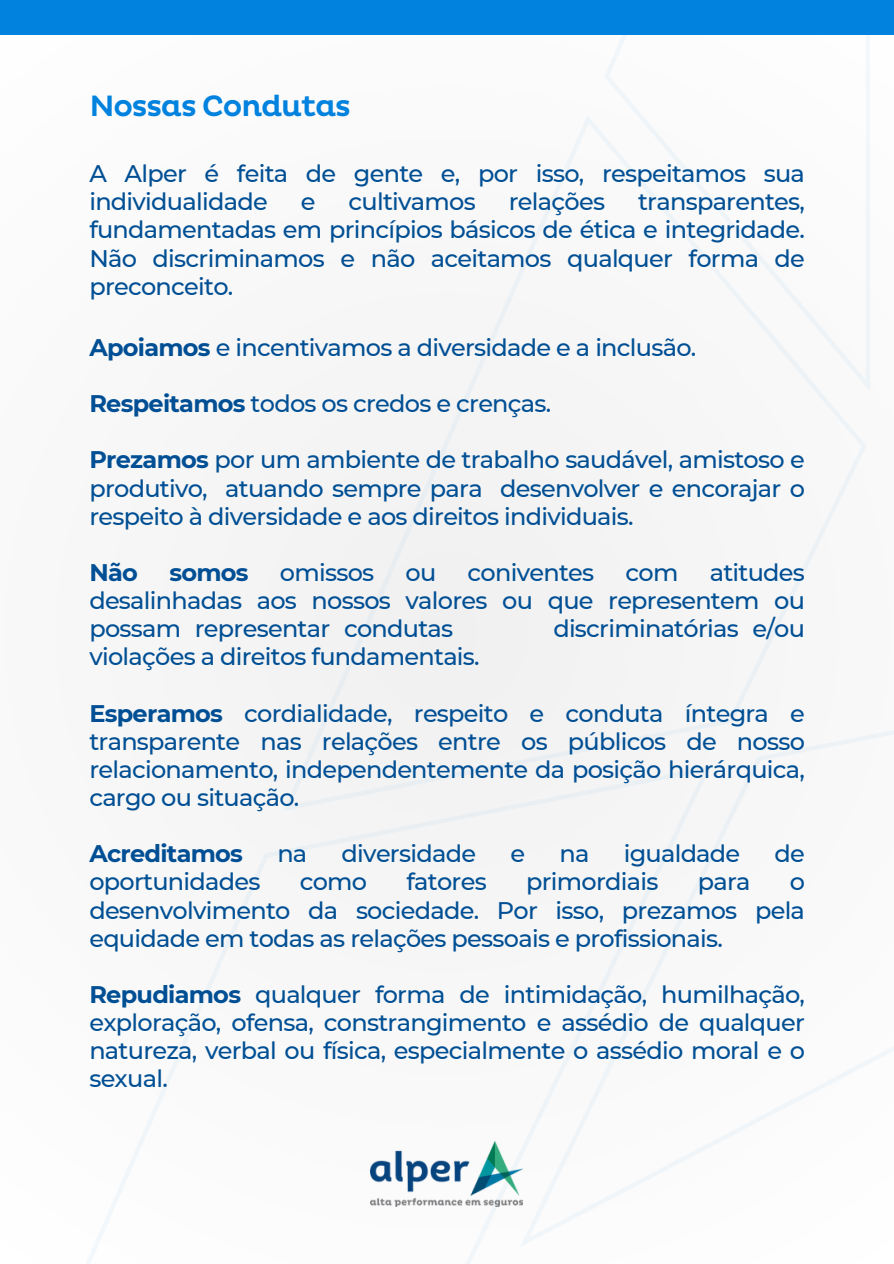
<style>
.page{position:relative;width:894px;height:1264px;background:#fff}
.page>*{position:absolute;margin:0;border:0;box-sizing:border-box;transform-origin:0 0}
.t1{font:500 30px "Pluto";letter-spacing:-.04em;color:#0082de}
.t2{font:500 24px/28.2px "Montserrat";letter-spacing:-.03em;color:#004f94;text-align:justify}
.t3{font:700 24px "Montserrat";letter-spacing:-.03em;color:#004f94}
.s1{font-weight:700}
</style>
<div class="page">
<img style="left:0;top:34px;width:893px;height:1229px">
<img style="left:371px;top:1141px;width:152px;height:65px">
<div style="left:0;top:0;width:893px;height:34px;background:#0082de"></div>
<p class="t1" style="left:89px;top:88px;width:263px">Nossas Condutas</p>
<h1 class="t2" style="left:89px;top:159px;width:717px">A Alper é feita de gente e, por isso, respeitamos sua individualidade</h1>
<h1 class="t2" style="left:301px;top:187px;width:16px">e</h1>
<h1 class="t2" style="left:348px;top:187px;width:129px">cultivamos</h1>
<h1 class="t2" style="left:508px;top:187px;width:98px">relações</h1>
<h1 class="t2" style="left:89px;top:187px;width:717px;text-indent:548px">transparentes, fundamentadas em princípios básicos de ética e integridade.<br>Não discriminamos e não aceitamos qualquer forma de preconceito.</h1>
<p class="t2" style="left:89px;top:333px;width:608px"><span class="s1">Apoiamos</span> e incentivamos a diversidade e a inclusão.</p>
<p class="t2" style="left:89px;top:389px;width:463px"><span class="s1">Respeitamos</span> todos os credos e crenças.</p>
<p class="t2" style="left:89px;top:445px;width:717px"><span class="s1">Prezamos</span> por um ambiente de trabalho saudável, amistoso e produtivo, atuando sempre para desenvolver e encorajar o respeito à diversidade e aos direitos individuais.</p>
<p class="t3" style="left:89px;top:557px;width:50px">Não</p>
<p class="t3" style="left:169px;top:557px;width:81px">somos</p>
<p class="t2" style="left:280px;top:558px;width:96px">omissos</p>
<p class="t2" style="left:405px;top:558px;width:32px">ou</p>
<p class="t2" style="left:467px;top:558px;width:128px">coniventes</p>
<p class="t2" style="left:625px;top:558px;width:54px">com</p>
<p class="t2" style="left:89px;top:558px;width:717px;text-indent:620px">atitudes desalinhadas aos nossos valores ou que representem ou possam representar condutas</p>
<p class="t2" style="left:553px;top:614px;width:253px">discriminatórias e/ou</p>
<p class="t2" style="left:89px;top:642px;width:392px">violações a direitos fundamentais.</p>
<p class="t2" style="left:89px;top:699px;width:717px"><span class="s1">Esperamos</span> cordialidade, respeito e conduta íntegra e transparente nas relações entre os públicos de nosso relacionamento, independentemente da posição hierárquica, cargo ou situação.</p>
<p class="t3" style="left:89px;top:839px;width:155px">Acreditamos</p>
<p class="t2" style="left:277px;top:839px;width:31px">na</p>
<p class="t2" style="left:341px;top:839px;width:136px">diversidade</p>
<p class="t2" style="left:510px;top:839px;width:16px">e</p>
<p class="t2" style="left:559px;top:839px;width:31px">na</p>
<p class="t2" style="left:623px;top:839px;width:118px">igualdade</p>
<p class="t2" style="left:774px;top:839px;width:32px">de</p>
<p class="t2" style="left:89px;top:867px;width:173px">oportunidades</p>
<p class="t2" style="left:300px;top:867px;width:69px">como</p>
<p class="t2" style="left:406px;top:867px;width:82px">fatores</p>
<p class="t2" style="left:526px;top:867px;width:134px">primordiais</p>
<p class="t2" style="left:697px;top:867px;width:54px">para</p>
<p class="t2" style="left:89px;top:867px;width:717px;text-indent:700px">o desenvolvimento da sociedade. Por isso, prezamos pela equidade em todas as relações pessoais e profissionais.</p>
<p class="t2" style="left:89px;top:980px;width:717px"><span class="s1">Repudiamos</span> qualquer forma de intimidação, humilhação, exploração, ofensa, constrangimento e assédio de qualquer natureza, verbal ou física, especialmente o assédio moral e o sexual.</p>
</div>
